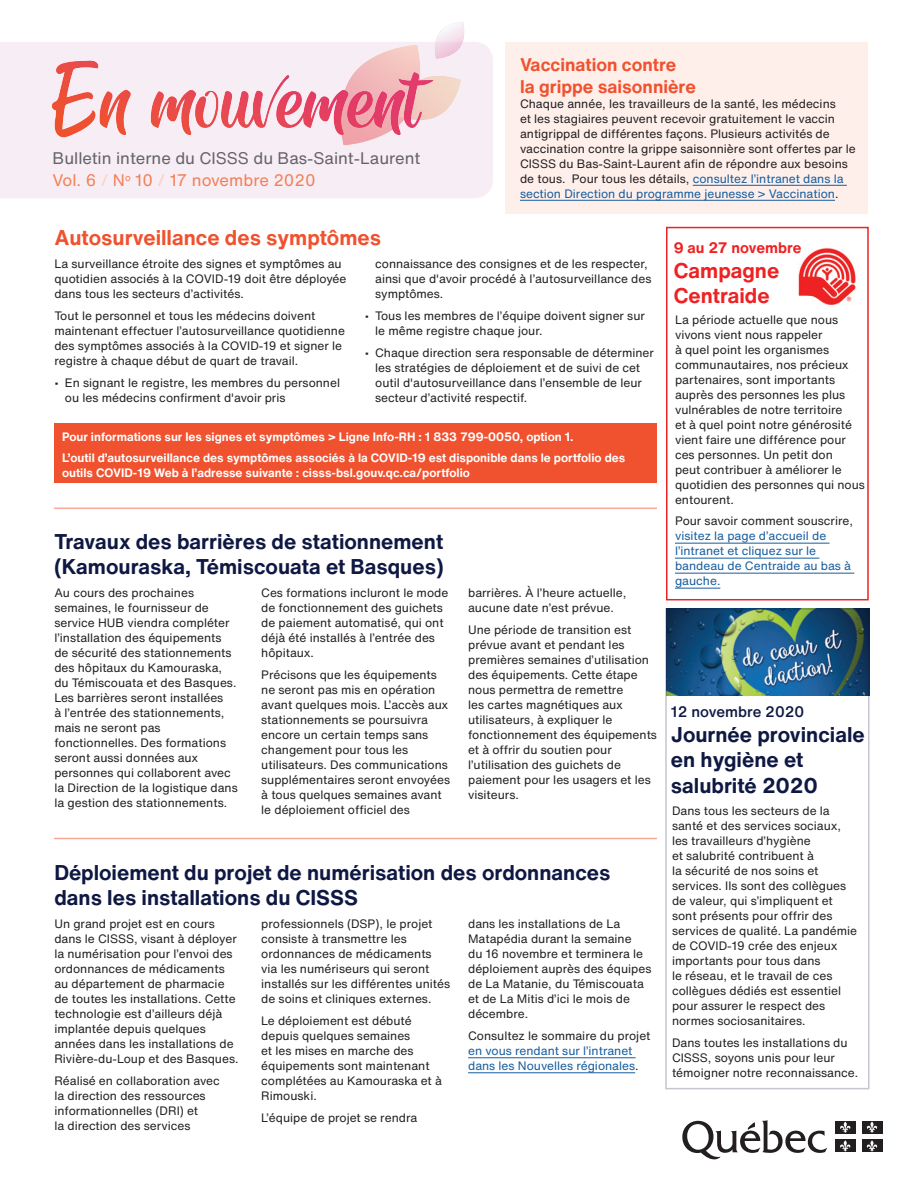
<style>
.page{position:relative;width:918px;height:1188px;background:#fff}
.page>*{position:absolute;margin:0;border:0;box-sizing:border-box;transform-origin:0 0}
.t1{font:700 21px/25.2px "Helvetica Now Text";color:#0f1842}
.t2{font:700 21px "Helvetica Now Text";color:#f0512e}
.t3{font:700 21px/25.2px "Helvetica Now Text";color:#ee2223}
.t4{font:700 18px/21.6px "Helvetica Now Text";color:#f0512e}
.t5{font:16.5px "Helvetica Now Text";color:#636366}
.t6{font:16.5px "Helvetica Now Text";color:#f47f57}
.t7{font:500 15px "Helvetica Now Text";color:#0f1842}
.t8{font:700 15px "Helvetica Now Text";color:#ee2223}
.t9{font:12px/15px "Helvetica Now Text";color:#231f20}
.t10{font:700 12px/21.8px "Helvetica Now Text";color:#fff}
.t11{font:12px/15px "Helvetica Now Text";color:#175d9e}
.s1{color:#fcd0bb}
.s2{color:#175d9e}
.s3{color:#231f20}
</style>
<div class="page">
<img style="left:798px;top:248px;width:58px;height:57px">
<div style="left:505px;top:42px;width:363px;height:171px;background:#feefeb"></div>
<div style="left:0;top:42px;width:493px;height:156px;background:#f7edf4"></div>
<svg style="left:682px;top:1120px;width:145px;height:40px"></svg>
<div style="left:835px;top:1121px;width:21px;height:13px;background:#231f20"></div>
<svg style="left:840px;top:1121px;width:11px;height:12px"></svg>
<div style="left:862px;top:1121px;width:20px;height:13px;background:#231f20"></div>
<svg style="left:866px;top:1121px;width:12px;height:12px"></svg>
<div style="left:835px;top:1140px;width:21px;height:12px;background:#231f20"></div>
<svg style="left:840px;top:1140px;width:11px;height:12px"></svg>
<div style="left:862px;top:1140px;width:20px;height:12px;background:#231f20"></div>
<svg style="left:866px;top:1140px;width:12px;height:12px"></svg>
<img style="left:328px;top:21px;width:149px;height:141px">
<img style="left:32px;top:48px;width:418px;height:112px">
<hr style="left:468px;top:1057px;width:168px;height:1px;background:#175d9e">
<hr style="left:468px;top:1072px;width:167px;height:1px;background:#175d9e">
<hr style="left:675px;top:543px;width:155px;height:1px;background:#175d9e">
<hr style="left:675px;top:558px;width:144px;height:1px;background:#175d9e">
<hr style="left:675px;top:573px;width:179px;height:1px;background:#175d9e">
<hr style="left:675px;top:588px;width:45px;height:1px;background:#175d9e">
<hr style="left:693px;top:185px;width:154px;height:1px;background:#175d9e">
<hr style="left:520px;top:200px;width:315px;height:1px;background:#175d9e">
<div style="left:666px;top:227px;width:203px;height:373px;border:2px solid #ee2223"></div>
<div style="left:54px;top:423px;width:603px;height:59px;background:#f0512e"></div>
<hr style="left:54px;top:508px;width:603px;height:1px;background:#f0512e">
<hr style="left:54px;top:838px;width:603px;height:1px;background:#f0512e">
<img style="left:668px;top:611px;width:198px;height:85px">
<div style="left:665px;top:608px;width:204px;height:481px;border:2px solid #0f1842"></div>
<h3 class="t5" style="left:53px;top:146px;width:369px">Bulletin interne du CISSS du Bas-Saint-Laurent</h3>
<h3 class="t6" style="left:52px;top:168px;width:265px">Vol. 6 <span class="s1">/</span> N<sup>o</sup> 10 <span class="s1">/</span> 17 novembre 2020</h3>
<h2 class="t4" style="left:520px;top:54px;width:177px">Vaccination contre<br>la grippe saisonnière</h2>
<p class="t9" style="left:520px;top:96px;width:337px">Chaque année, les travailleurs de la santé, les médecins<br>et les stagiaires peuvent recevoir gratuitement le vaccin antigrippal de différentes façons. Plusieurs activités de vaccination contre la grippe saisonnière sont offertes par le CISSS du Bas-Saint-Laurent afin de répondre aux besoins de tous. Pour tous les détails, <span class="s2">consultez l’intranet dans la section Direction du programme jeunesse &gt; Vaccination</span>.</p>
<h1 class="t2" style="left:54px;top:222px;width:328px">Autosurveillance des symptômes</h1>
<p class="t8" style="left:674px;top:236px;width:129px">9 au 27 novembre</p>
<h1 class="t3" style="left:674px;top:258px;width:107px">Campagne<br>Centraide</h1>
<p class="t9" style="left:54px;top:256px;width:294px">La surveillance étroite des signes et symptômes au quotidien associés à la COVID-19 doit être déployée dans tous les secteurs d’activités.</p>
<p class="t9" style="left:54px;top:308px;width:292px">Tout le personnel et tous les médecins doivent maintenant effectuer l’autosurveillance quotidienne des symptômes associés à la COVID-19 et signer le registre à chaque début de quart de travail.</p>
<p class="t9" style="left:65px;top:374px;width:277px;text-indent:-10px">• En signant le registre, les membres du personnel ou les médecins confirment d'avoir pris</p>
<p class="t9" style="left:375px;top:256px;width:278px">connaissance des consignes et de les respecter, ainsi que d'avoir procédé à l’autosurveillance des symptômes.</p>
<p class="t9" style="left:375px;top:308px;width:271px;text-indent:-10px">• Tous les membres de l’équipe doivent signer sur le même registre chaque jour.</p>
<p class="t9" style="left:375px;top:344px;width:280px;text-indent:-10px">• Chaque direction sera responsable de déterminer les stratégies de déploiement et de suivi de cet outil d'autosurveillance dans l’ensemble de leur secteur d’activité respectif.</p>
<p class="t9" style="left:675px;top:312px;width:191px">La période actuelle que nous vivons vient nous rappeler<br>à quel point les organismes communautaires, nos précieux partenaires, sont importants auprès des personnes les plus vulnérables de notre territoire<br>et à quel point notre générosité vient faire une différence pour ces personnes. Un petit don<br>peut contribuer à améliorer le quotidien des personnes qui nous entourent.</p>
<p class="t9" style="left:675px;top:513px;width:180px">Pour savoir comment souscrire,</p>
<p class="t11" style="left:675px;top:528px;width:178px">visitez la page d’accueil de l’intranet et cliquez sur le bandeau de Centraide au bas à gauche.</p>
<p class="t10" style="left:62px;top:425px;width:565px">Pour informations sur les signes et symptômes &gt; Ligne Info-RH : 1 833 799-0050, option 1.<br>L’outil d’autosurveillance des symptômes associés à la COVID-19 est disponible dans le portfolio des</p>
<p class="t10" style="left:62px;top:462px;width:409px">outils COVID-19 Web à l’adresse suivante : cisss-bsl.gouv.qc.ca/portfolio</p>
<h1 class="t1" style="left:54px;top:528px;width:391px">Travaux des barrières de stationnement (Kamouraska, Témiscouata et Basques)</h1>
<p class="t9" style="left:468px;top:585px;width:160px">barrières. À l’heure actuelle, aucune date n’est prévue.</p>
<p class="t9" style="left:468px;top:621px;width:190px">Une période de transition est prévue avant et pendant les premières semaines d’utilisation des équipements. Cette étape nous permettra de remettre<br>les cartes magnétiques aux utilisateurs, à expliquer le fonctionnement des équipements et à offrir du soutien pour l’utilisation des guichets de paiement pour les usagers et les visiteurs.</p>
<p class="t9" style="left:54px;top:585px;width:185px">Au cours des prochaines semaines, le fournisseur de service HUB viendra compléter l’installation des équipements de sécurité des stationnements des hôpitaux du Kamouraska, du Témiscouata et des Basques.<br>Les barrières seront installées<br>à l’entrée des stationnements, mais ne seront pas fonctionnelles. Des formations seront aussi données aux personnes qui collaborent avec la Direction de la logistique dans la gestion des stationnements.</p>
<p class="t9" style="left:261px;top:585px;width:189px">Ces formations incluront le mode de fonctionnement des guichets de paiement automatisé, qui ont déjà été installés à l’entrée des hôpitaux.</p>
<p class="t9" style="left:261px;top:666px;width:190px">Précisons que les équipements ne seront pas mis en opération avant quelques mois. L’accès aux stationnements se poursuivra encore un certain temps sans changement pour tous les utilisateurs. Des communications supplémentaires seront envoyées à tous quelques semaines avant le déploiement officiel des</p>
<p class="t7" style="left:671px;top:700px;width:135px">12 novembre 2020</p>
<h1 class="t1" style="left:671px;top:722px;width:195px">Journée provinciale en hygiène et salubrité 2020</h1>
<p class="t9" style="left:672px;top:803px;width:187px">Dans tous les secteurs de la santé et des services sociaux, les travailleurs d’hygiène<br>et salubrité contribuent à<br>la sécurité de nos soins et services. Ils sont des collègues de valeur, qui s’impliquent et sont présents pour offrir des services de qualité. La pandémie de COVID-19 crée des enjeux importants pour tous dans<br>le réseau, et le travail de ces collègues dédiés est essentiel pour assurer le respect des normes sociosanitaires.</p>
<p class="t9" style="left:672px;top:1035px;width:188px">Dans toutes les installations du<br>CISSS, soyons unis pour leur témoigner notre reconnaissance.</p>
<h1 class="t1" style="left:54px;top:860px;width:558px">Déploiement du projet de numérisation des ordonnances dans les installations du CISSS</h1>
<p class="t9" style="left:261px;top:916px;width:190px">professionnels (DSP), le projet consiste à transmettre les ordonnances de médicaments via les numériseurs qui seront installés sur les différentes unités de soins et cliniques externes.</p>
<p class="t9" style="left:261px;top:1013px;width:182px">Le déploiement est débuté depuis quelques semaines<br>et les mises en marche des équipements sont maintenant complétées au Kamouraska et à<br>Rimouski.</p>
<p class="t9" style="left:261px;top:1110px;width:157px">L’équipe de projet se rendra</p>
<p class="t9" style="left:54px;top:916px;width:186px">Un grand projet est en cours dans le CISSS, visant à déployer la numérisation pour l’envoi des ordonnances de médicaments au département de pharmacie de toutes les installations. Cette technologie est d’ailleurs déjà implantée depuis quelques années dans les installations de<br>Rivière-du-Loup et des Basques.</p>
<p class="t9" style="left:54px;top:1073px;width:167px">Réalisé en collaboration avec la direction des ressources informationnelles (DRI) et<br>la direction des services</p>
<p class="t9" style="left:468px;top:916px;width:185px">dans les installations de La<br>Matapédia durant la semaine<br>du 16 novembre et terminera le déploiement auprès des équipes de La Matanie, du Témiscouata et de La Mitis d’ici le mois de décembre.</p>
<p class="t9" style="left:468px;top:1028px;width:184px">Consultez le sommaire du projet</p>
<p class="t11" style="left:468px;top:1043px;width:172px">en vous rendant sur l’intranet dans les Nouvelles régionales<span class="s3">.</span></p>
</div>
